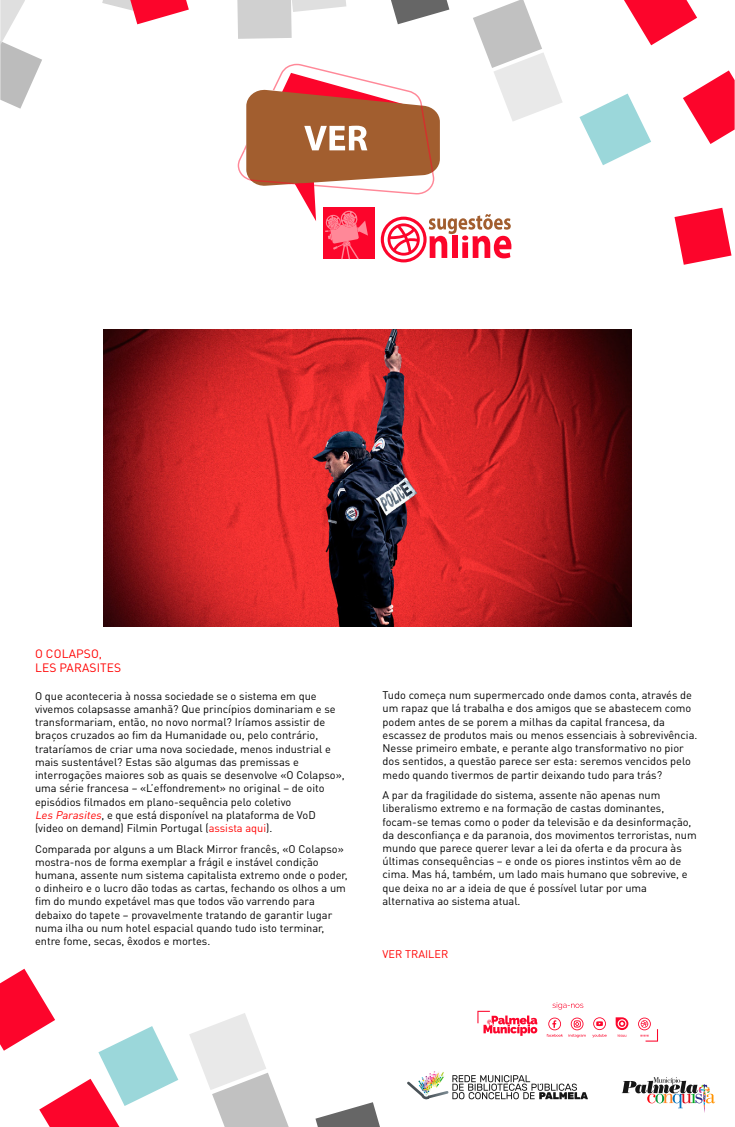
<style>
.page{position:relative;width:735px;height:1127px;background:#fff}
.page>*{position:absolute;margin:0;border:0;box-sizing:border-box;transform-origin:0 0}
.t1{font:12px/14.4px "DIN Pro";letter-spacing:.01em;color:#f00}
.t2{font:11px/13.2px "DIN Pro";color:#000}
.t3{font:11px "DIN Pro";color:#f00}
.s1{font-style:italic;color:#f00}
.s2{color:#f00}
</style>
<div class="page">
<svg style="left:0;top:0;width:42px;height:109px"></svg>
<svg style="left:674px;top:208px;width:57px;height:57px"></svg>
<svg style="left:102px;top:0;width:87px;height:24px"></svg>
<svg style="left:579px;top:94px;width:72px;height:71px"></svg>
<svg style="left:683px;top:70px;width:51px;height:74px"></svg>
<svg style="left:624px;top:0;width:73px;height:45px"></svg>
<svg style="left:237px;top:0;width:325px;height:263px"></svg>
<svg style="left:315px;top:1102px;width:65px;height:24px"></svg>
<svg style="left:189px;top:1013px;width:99px;height:113px"></svg>
<svg style="left:0;top:968px;width:178px;height:158px"></svg>
<svg style="left:552px;top:1002px;width:31px;height:7px"></svg>
<svg style="left:477px;top:1010px;width:60px;height:25px"></svg>
<svg style="left:546px;top:1017px;width:16px;height:19px"></svg>
<svg style="left:568px;top:1017px;width:17px;height:20px"></svg>
<svg style="left:592px;top:1017px;width:14px;height:20px"></svg>
<svg style="left:615px;top:1017px;width:13px;height:19px"></svg>
<svg style="left:638px;top:1017px;width:20px;height:24px"></svg>
<svg style="left:407px;top:1071px;width:181px;height:28px"></svg>
<svg style="left:621px;top:1077px;width:94px;height:36px"></svg>
<img style="left:103px;top:329px;width:528px;height:297px">
<p class="t1" style="left:35px;top:646px;width:88px">O Colapso,<br>Les Parasites</p>
<p class="t2" style="left:35px;top:689px;width:311px">O que aconteceria à nossa sociedade se o sistema em que vivemos colapsasse amanhã? Que princípios dominariam e se transformariam, então, no novo normal? I ríamos assistir de braços cruzados ao fim da Humanidade ou, pelo contrário, trataríamos de criar uma nova sociedade, menos industrial e mais sustentável? Estas são algumas das premissas e interrogações maiores sob as quais se desenvolve «O Colapso», uma série francesa – «L’effondrement» no original – de oito episódios filmados em plano-sequência pelo coletivo<br><span class="s1">Les Parasites</span>, e que está disponível na plataforma de VoD (video on demand) Filmin Portugal (<span class="s2">assista aqui</span>).</p>
<p class="t2" style="left:35px;top:841px;width:314px">Comparada por alguns a um Black Mirror francês, «O Colapso» mostra-nos de forma exemplar a frágil e instável condição humana, assente num sistema capitalista extremo onde o poder, o dinheiro e o lucro dão todas as cartas, fechando os olhos a um fim do mundo expetável mas que todos vão varrendo para debaixo do tapete – provavelmente tratando de garantir lugar numa ilha ou num hotel espacial quando tudo isto terminar, entre fome, secas, êxodos e mortes.</p>
<p class="t2" style="left:382px;top:688px;width:316px">Tudo começa num supermercado onde damos conta, através de um rapaz que lá trabalha e dos amigos que se abastecem como podem antes de se porem a milhas da capital francesa, da escassez de produtos mais ou menos essenciais à sobrevivência.<br>Nesse primeiro embate, e perante algo transformativo no pior dos sentidos, a questão parece ser esta: seremos vencidos pelo medo quando tivermos de partir deixando tudo para trás?</p>
<p class="t2" style="left:382px;top:788px;width:316px">A par da fragilidade do sistema, assente não apenas num liberalismo extremo e na formação de castas dominantes, focam-se temas como o poder da televisão e da desinformação, da desconfiança e da paranoia, dos movimentos terroristas, num mundo que parece querer levar a lei da oferta e da procura às últimas consequências – e onde os piores instintos vêm ao de cima. Mas há, também, um lado mais humano que sobrevive, e que deixa no ar a ideia de que é possível lutar por uma alternativa ao sistema atual.</p>
<p class="t3" style="left:382px;top:946px;width:30px">VER TRAILER</p>
</div>
